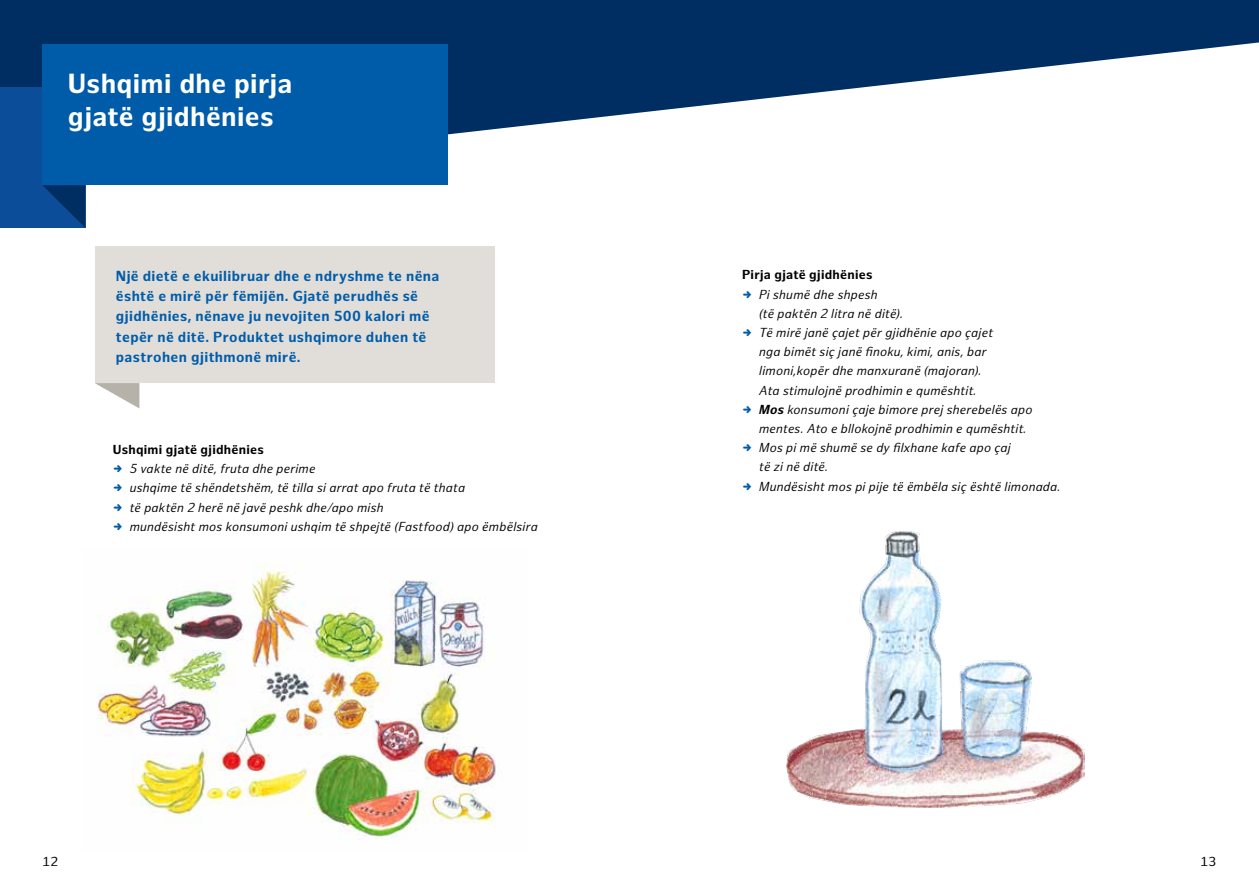
<style>
.page{position:relative;width:1259px;height:893px;background:#fff}
.page>*{position:absolute;margin:0;border:0;box-sizing:border-box;transform-origin:0 0}
.t1{font:700 27px/32.4px "Hamburg Sans";letter-spacing:.015em;color:#fff}
.t2{font:700 14.25px/20.2px "Hamburg Sans";letter-spacing:.025em;color:#005ca9}
.t3{font:italic 12.75px/19.2px "Hamburg Sans";letter-spacing:.02em;color:#000}
.t4{font:700 12.75px "Hamburg Sans";letter-spacing:.02em;color:#000}
.t5{font:12.75px "Hamburg Sans";color:#000}
.s1{font-weight:700}
</style>
<div class="page">
<svg style="left:0;top:0;width:1259px;height:185px;fill:#002e63"></svg>
<img style="left:97px;top:563px;width:399px;height:277px">
<img style="left:787px;top:531px;width:297px;height:277px">
<div style="left:0;top:87px;width:85px;height:140px;background:#0c4d9a"></div>
<div style="left:42px;top:45px;width:405px;height:140px;background:#005ca9"></div>
<svg style="left:43px;top:185px;width:42px;height:42px"></svg>
<div style="left:95px;top:247px;width:399px;height:136px;background:#e1deda"></div>
<svg style="left:95px;top:383px;width:44px;height:25px"></svg>
<h1 class="t1" style="left:68px;top:68px;width:226px">Ushqimi dhe pirja gjatë gjidhënies</h1>
<p class="t2" style="left:116px;top:266px;width:325px">Një dietë e ekuilibruar dhe e ndryshme te nëna është e mirë për fëmijën. Gjatë perudhës së gjidhënies, nënave ju nevojiten 500 kalori më tepër në ditë. Produktet ushqimore duhen të pastrohen gjithmonë mirë.</p>
<p class="t4" style="left:113px;top:442px;width:153px">Ushqimi gjatë gjidhënies</p>
<p class="t3" style="left:130px;top:460px;width:409px">5 vakte në ditë, fruta dhe perime<br>ushqime të shëndetshëm, të tilla si arrat apo fruta të thata<br>të paktën 2 herë në javë peshk dhe/apo mish<br>mundësisht mos konsumoni ushqim të shpejtë (Fastfood) apo ëmbëlsira</p>
<p class="t4" style="left:742px;top:267px;width:132px">Pirja gjatë gjidhënies</p>
<p class="t3" style="left:759px;top:285px;width:303px">Pi shumë dhe shpesh<br>(të paktën 2 litra në ditë).<br>Të mirë janë çajet për gjidhënie apo çajet<br>nga bimët siç janë finoku, kimi, anis, bar<br>limoni,kopër dhe manxuranë (majoran).<br>Ata stimulojnë prodhimin e qumështit.<br><span class="s1">Mos</span> konsumoni çaje bimore prej sherebelës apo mentes. Ato e bllokojnë prodhimin e qumështit.<br>Mos pi më shumë se dy filxhane kafe apo çaj<br>të zi në ditë.<br>Mundësisht mos pi pije të ëmbëla siç është limonada.</p>
<p class="t5" style="left:43px;top:854px;width:17px">12</p>
<p class="t5" style="left:1200px;top:854px;width:17px">13</p>
</div>
